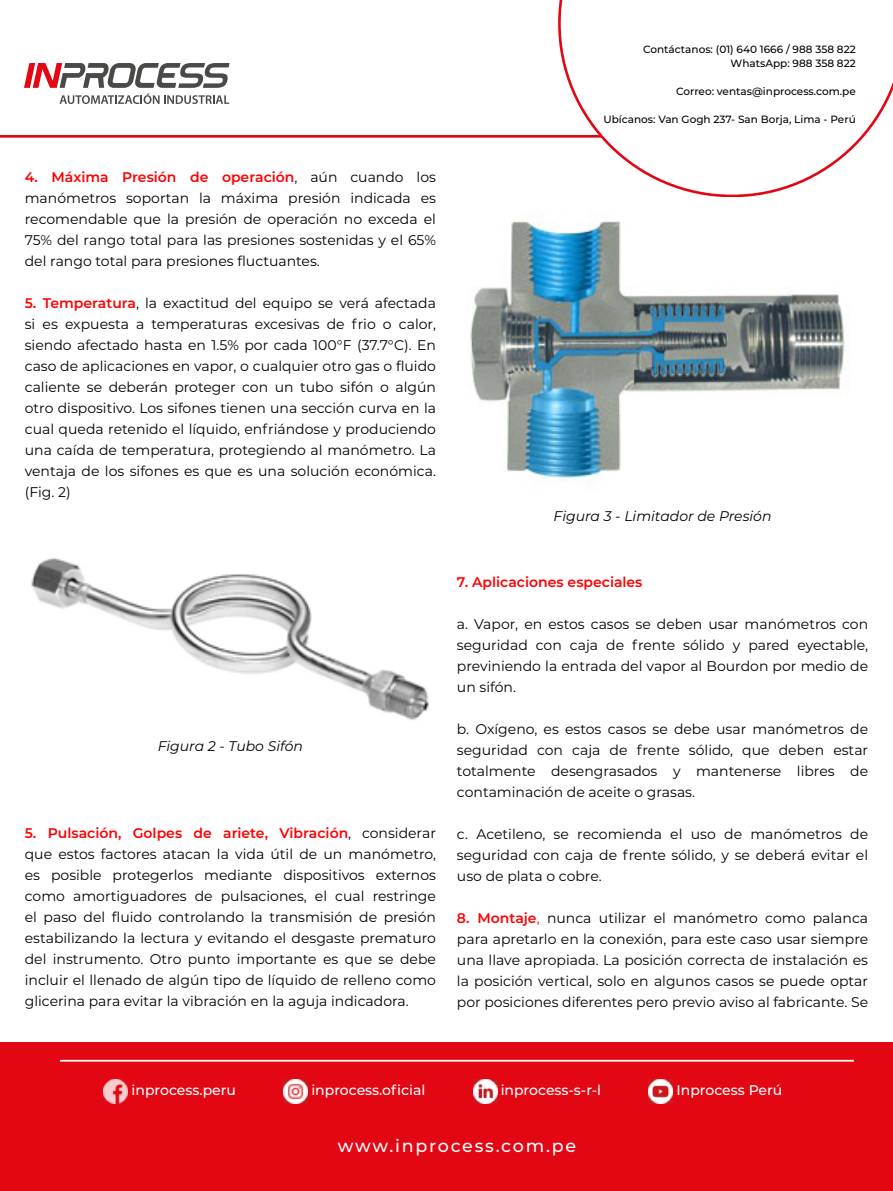
<style>
.page{position:relative;width:893px;height:1191px;background:#fff}
.page>*{position:absolute;margin:0;border:0;box-sizing:border-box;transform-origin:0 0}
.t1{font:500 17.5px "Montserrat";letter-spacing:.1em;color:#fff}
.t2{font:14px/21px "Montserrat";color:#000;text-align:justify}
.t3{font:500 14px "Montserrat";color:#fff}
.t4{font:italic 14px "Montserrat";color:#000}
.t5{font:600 14px "Montserrat";color:#f00}
.t6{font:500 10.5px/14px "Montserrat";color:#000;text-align:right}
.s1{font-weight:600;color:#f00}
.s2{color:#f00}
</style>
<div class="page">
<svg style="left:558px;top:0;width:335px;height:197px"></svg>
<div style="left:0;top:1042px;width:893px;height:149px;background:#e30613"></div>
<hr style="left:0;top:135px;width:602px;height:3px;background:#e30613">
<svg style="left:24px;top:63px;width:206px;height:41px"></svg>
<img style="left:103px;top:1079px;width:24px;height:24px">
<img style="left:283px;top:1079px;width:24px;height:24px">
<img style="left:473px;top:1079px;width:24px;height:24px">
<img style="left:648px;top:1079px;width:24px;height:24px">
<hr style="left:60px;top:1059px;width:794px;height:2px;background:#fff">
<img style="left:31px;top:557px;width:398px;height:163px">
<img style="left:470px;top:213px;width:375px;height:270px">
<p class="t2" style="left:25px;top:166px;width:413px"><span class="s1">4. Máxima Presión de operación</span>, aún cuando los manómetros soportan la máxima presión indicada es recomendable que la presión de operación no exceda el 75% del rango total para las presiones sostenidas y el 65% del rango total para presiones fluctuantes.</p>
<p class="t2" style="left:25px;top:292px;width:413px"><span class="s1">5. Temperatura</span>, la exactitud del equipo se verá afectada si es expuesta a temperaturas excesivas de frio o calor, siendo afectado hasta en 1.5% por cada 100°F (37.7°C). En caso de aplicaciones en vapor, o cualquier otro gas o fluido caliente se deberán proteger con un tubo sifón o algún otro dispositivo. Los sifones tienen una sección curva en la cual queda retenido el líquido, enfriándose y produciendo una caída de temperatura, protegiendo al manómetro. La ventaja de los sifones es que es una solución económica. (Fig. 2)</p>
<p class="t4" style="left:158px;top:737px;width:147px">Figura 2 - Tubo Sifón</p>
<p class="t2" style="left:25px;top:822px;width:413px"><span class="s1">5. Pulsación, Golpes de ariete, Vibración</span>, considerar que estos factores atacan la vida útil de un manómetro, es posible protegerlos mediante dispositivos externos como amortiguadores de pulsaciones, el cual restringe el paso del fluido controlando la transmisión de presión estabilizando la lectura y evitando el desgaste prematuro del instrumento. Otro punto importante es que se debe incluir el llenado de algún tipo de líquido de relleno como glicerina para evitar la vibración en la aguja indicadora.</p>
<p class="t6" style="left:643px;top:42px;width:214px">Contáctanos: (01) 640 1666 / 988 358 822<br>WhatsApp: 988 358 822</p>
<p class="t6" style="left:676px;top:84px;width:181px">Correo: ventas@inprocess.com.pe</p>
<p class="t6" style="left:603px;top:112px;width:254px">Ubícanos: Van Gogh 237- San Borja, Lima - Perú</p>
<p class="t4" style="left:554px;top:507px;width:219px">Figura 3 - Limitador de Presión</p>
<p class="t5" style="left:457px;top:572px;width:187px">7. Aplicaciones especiales</p>
<p class="t2" style="left:457px;top:613px;width:413px">a. Vapor, en estos casos se deben usar manómetros con seguridad con caja de frente sólido y pared eyectable, previniendo la entrada del vapor al Bourdon por medio de un sifón.</p>
<p class="t2" style="left:457px;top:718px;width:413px">b. Oxígeno, es estos casos se debe usar manómetros de seguridad con caja de frente sólido, que deben estar totalmente desengrasados y mantenerse libres de contaminación de aceite o grasas.</p>
<p class="t2" style="left:457px;top:823px;width:413px">c. Acetileno, se recomienda el uso de manómetros de seguridad con caja de frente sólido, y se deberá evitar el uso de plata o cobre.</p>
<p class="t2" style="left:457px;top:907px;width:413px"><span class="s1">8. Montaje</span><span class="s2">,</span> nunca utilizar el manómetro como palanca para apretarlo en la conexión, para este caso usar siempre una llave apropiada. La posición correcta de instalación es la posición vertical, solo en algunos casos se puede optar por posiciones diferentes pero previo aviso al fabricante. Se</p>
<p class="t3" style="left:132px;top:1080px;width:106px">inprocess.peru</p>
<p class="t3" style="left:311px;top:1080px;width:115px">inprocess.oficial</p>
<p class="t3" style="left:501px;top:1080px;width:102px">inprocess-s-r-l</p>
<p class="t3" style="left:676px;top:1080px;width:107px">Inprocess Perú</p>
<p class="t1" style="left:338px;top:1133px;width:240px">www.inprocess.com.pe</p>
</div>
